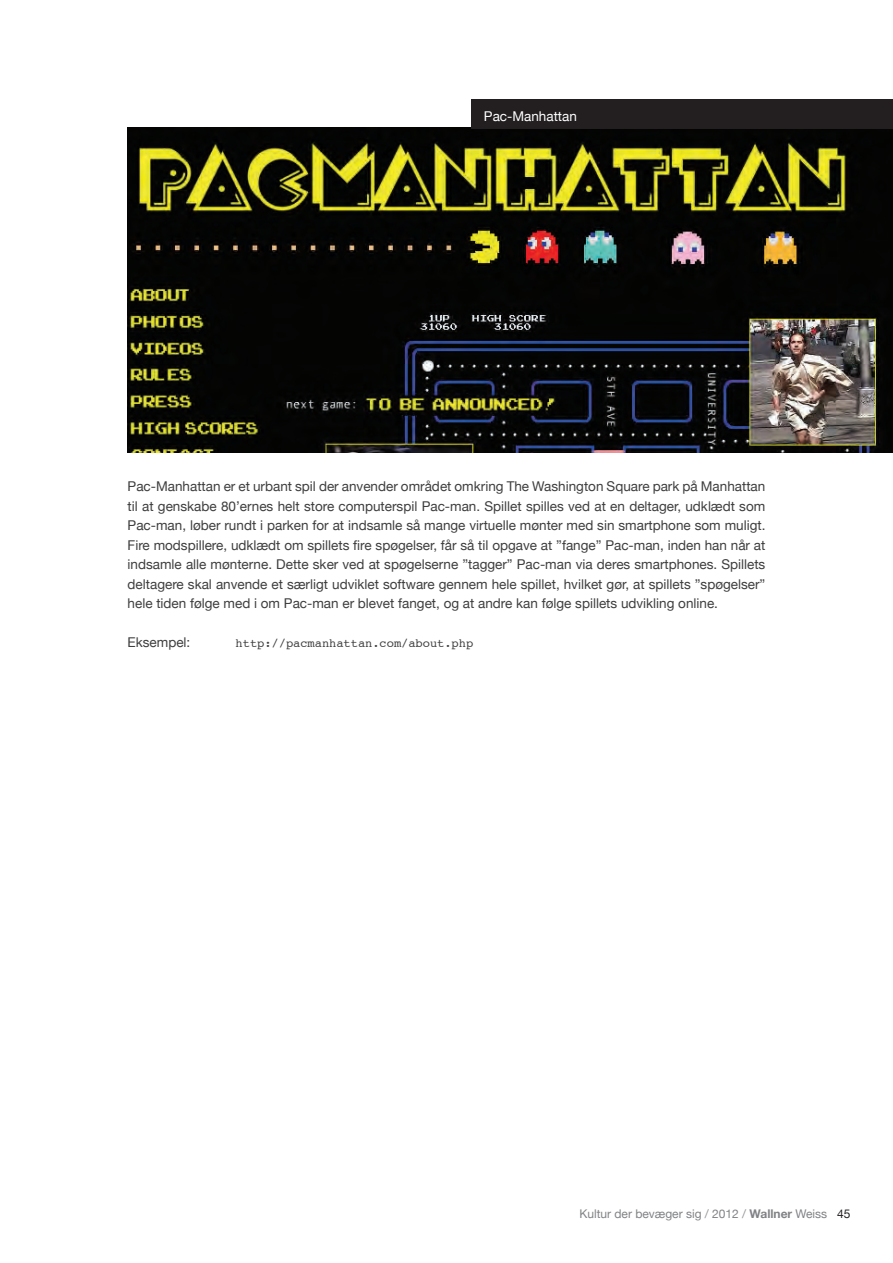
<style>
.page{position:relative;width:893px;height:1263px;background:#fff}
.page>*{position:absolute;margin:0;border:0;box-sizing:border-box;transform-origin:0 0}
.t1{font:13.5px/19.5px "Helvetica Neue";color:#3e3e3f;text-align:justify}
.t2{font:13.5px "Helvetica Neue";color:#fff}
.t3{font:12px "Helvetica Neue";color:#808285}
.t4{font:12px "Courier";color:#3e3e3f}
.s1{color:#939598}
.s2{font-weight:700}
.s3{color:#231f20}
</style>
<div class="page">
<img style="left:128px;top:128px;width:765px;height:324px">
<div style="left:471px;top:99px;width:422px;height:30px;background:#231f20"></div>
<p class="t2" style="left:484px;top:106px;width:95px">Pac-Manhattan</p>
<p class="t1" style="left:128px;top:477px;width:639px">Pac-Manhattan er et urbant spil der anvender området omkring The Washington Square park på Manhattan til at genskabe 80’ernes helt store computerspil Pac-man. Spillet spilles ved at en deltager, udklædt som Pac-man, løber rundt i parken for at indsamle så mange virtuelle mønter med sin smartphone som muligt.<br>Fire modspillere, udklædt om spillets fire spøgelser, får så til opgave at ”fange” Pac-man, inden han når at indsamle alle mønterne. Dette sker ved at spøgelserne ”tagger” Pac-man via deres smartphones. Spillets deltagere skal anvende et særligt udviklet software gennem hele spillet, hvilket gør, at spillets ”spøgelser” hele tiden følge med i om Pac-man er blevet fanget, og at andre kan følge spillets udvikling online.</p>
<p class="t1" style="left:128px;top:633px;width:64px">Eksempel:</p>
<p class="t4" style="left:236px;top:634px;width:239px">http://pacmanhattan.com/about.php</p>
<p class="t3" style="left:579px;top:1205px;width:273px">Kultur der bevæger sig <span class="s1">/</span> 2012 <span class="s1">/</span> <span class="s2">Wallner</span> Weiss <span class="s3">45</span></p>
</div>
